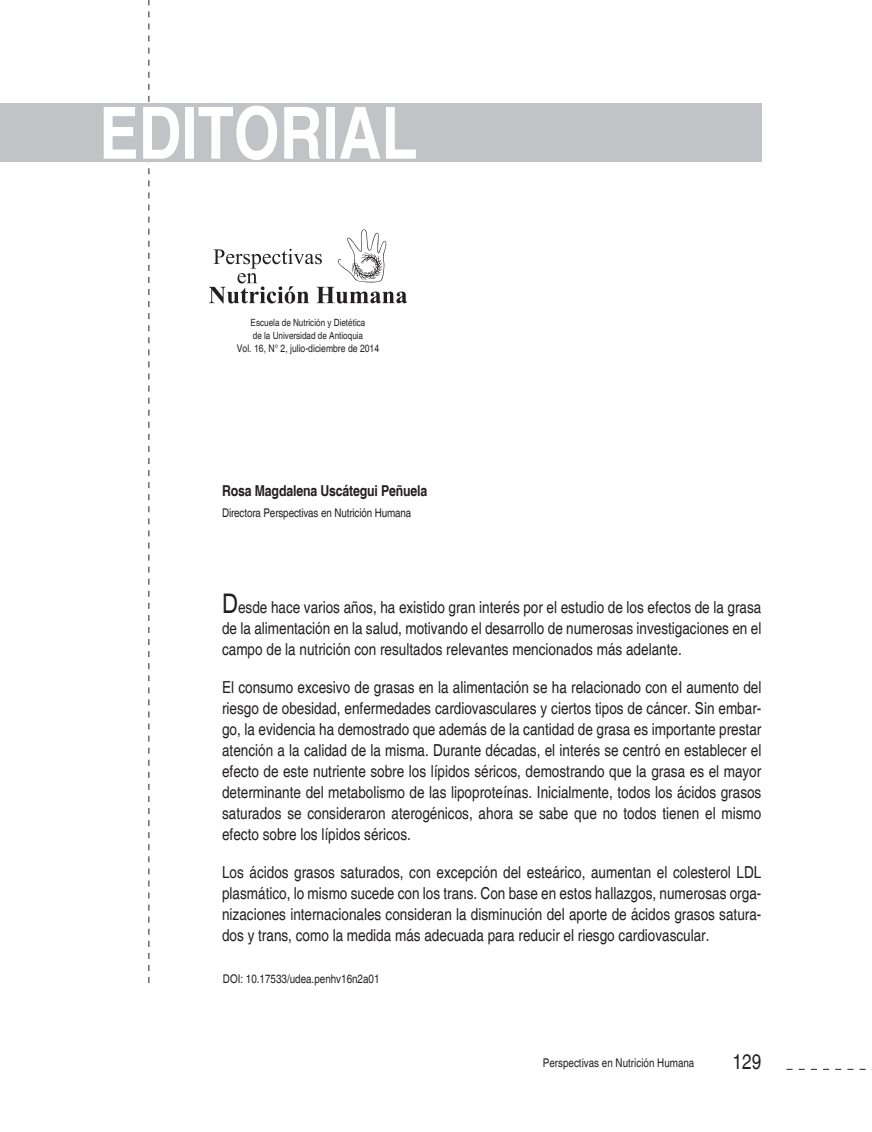
<style>
.page{position:relative;width:872px;height:1132px;background:#fff}
.page>*{position:absolute;margin:0;border:0;box-sizing:border-box;transform-origin:0 0}
.t1{font:700 condensed 72px "Helvetica";color:#fff}
.t2{font:condensed 21px "Helvetica";color:#231f20}
.t3{font:condensed 16.5px/21px "Helvetica";color:#231f20;text-align:justify}
.t4{font:700 condensed 15px "Helvetica";letter-spacing:-.01em;color:#231f20}
.t5{font:condensed 12px "Helvetica";color:#231f20}
.t6{font:condensed 10.5px "Helvetica";color:#231f20}
.t7{font:condensed 9.9px/13.2px "Helvetica";color:#231f20}
.s1{font-size:27px}
</style>
<div class="page">
<svg style="left:786px;top:1068px;width:80px;height:1px"></svg>
<svg style="left:148px;top:0;width:1px;height:982px"></svg>
<div style="left:0;top:103px;width:761px;height:58px;background:#c2c3c6"></div>
<svg style="left:209px;top:229px;width:198px;height:74px"></svg>
<h1 class="t1" style="left:99px;top:90px;width:314px">EDITORIAL</h1>
<p class="t7" style="left:251px;top:316px;width:116px">Escuela de Nutrición y Dietética de la Universidad de Antioquia</p>
<p class="t6" style="left:237px;top:342px;width:144px">Vol. 16, N° 2, julio-diciembre de 2014</p>
<p class="t4" style="left:222px;top:481px;width:207px">Rosa Magdalena Uscátegui Peñuela</p>
<p class="t5" style="left:222px;top:505px;width:191px">Directora Perspectivas en Nutrición Humana</p>
<p class="t3" style="left:222px;top:596px;width:541px"><span class="s1">D</span>esde hace varios años, ha existido gran interés por el estudio de los efectos de la grasa de la alimentación en la salud, motivando el desarrollo de numerosas investigaciones en el campo de la nutrición con resultados relevantes mencionados más adelante.</p>
<p class="t3" style="left:222px;top:676px;width:541px">El consumo excesivo de grasas en la alimentación se ha relacionado con el aumento del riesgo de obesidad, enfermedades cardiovasculares y ciertos tipos de cáncer. Sin embar&shy;go, la evidencia ha demostrado que además de la cantidad de grasa es importante prestar atención a la calidad de la misma. Durante décadas, el interés se centró en establecer el efecto de este nutriente sobre los lípidos séricos, demostrando que la grasa es el mayor determinante del metabolismo de las lipoproteínas. Inicialmente, todos los ácidos grasos saturados se consideraron aterogénicos, ahora se sabe que no todos tienen el mismo efecto sobre los lípidos séricos.</p>
<p class="t3" style="left:222px;top:861px;width:541px">Los ácidos grasos saturados, con excepción del esteárico, aumentan el colesterol LDL plasmático, lo mismo sucede con los trans. Con base en estos hallazgos, numerosas orga&shy;nizaciones internacionales consideran la disminución del aporte de ácidos grasos satura&shy;dos y trans, como la medida más adecuada para reducir el riesgo cardiovascular.</p>
<p class="t5" style="left:223px;top:971px;width:158px">DOI: 10.17533/udea.penhv16n2a01</p>
<p class="t5" style="left:543px;top:1055px;width:153px">Perspectivas en Nutrición Humana</p>
<p class="t2" style="left:732px;top:1049px;width:30px">129</p>
</div>
